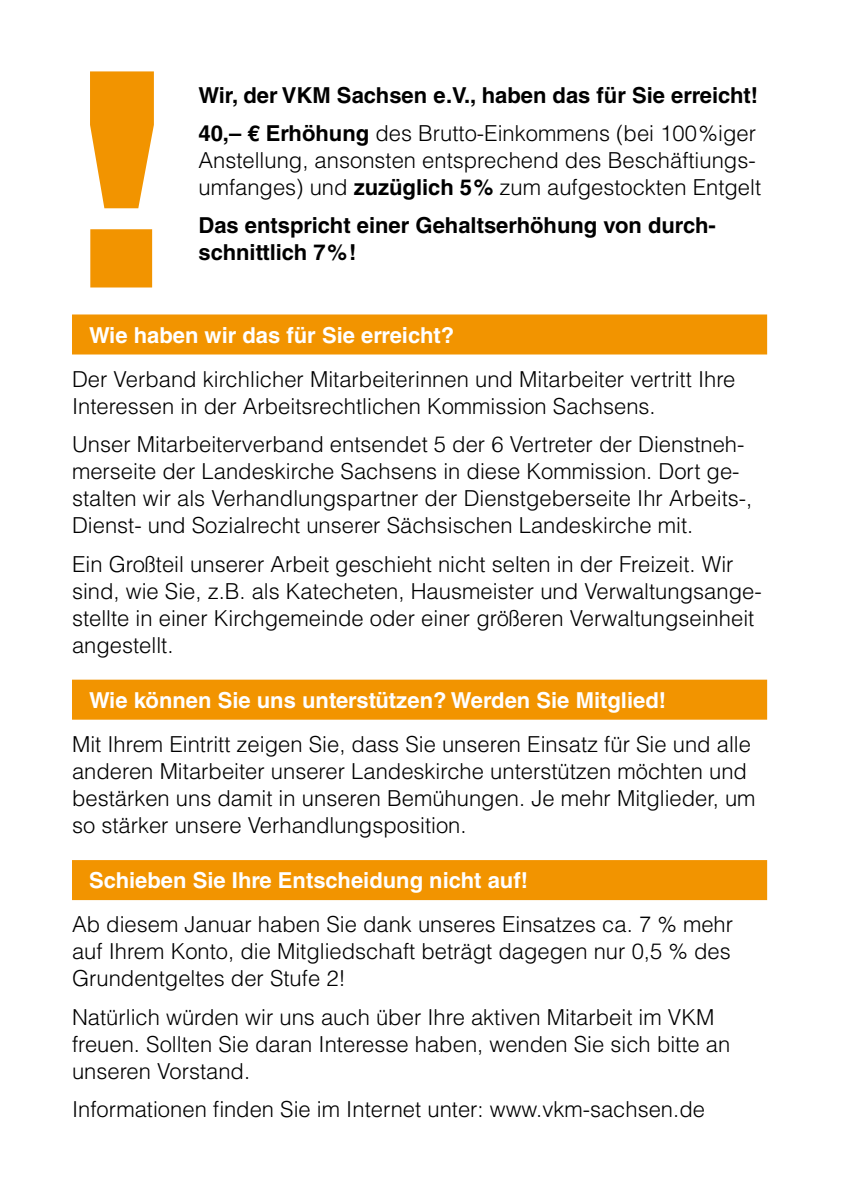
<style>
.page{position:relative;width:842px;height:1191px;background:#fff}
.page>*{position:absolute;margin:0;border:0;box-sizing:border-box;transform-origin:0 0}
.t1{font:900 300px "Helvetica LT Std";color:#f29400}
.t2{font:300 22px/27px "Helvetica LT Std";color:#000}
.t3{font:700 22px/38.4px "Helvetica LT Std";color:#000}
.t4{font:700 22px "Helvetica LT Std";color:#fff}
.s1{font-weight:300}
.s2{font-weight:700}
</style>
<div class="page">
<div style="left:72px;top:314px;width:695px;height:40px;background:#f29400"></div>
<div style="left:72px;top:679px;width:695px;height:40px;background:#f29400"></div>
<div style="left:72px;top:860px;width:695px;height:40px;background:#f29400"></div>
<h1 class="t1" style="left:72px;top:-17px;width:101px">!</h1>
<p class="t3" style="left:198px;top:75px;width:561px">Wir, der VKM Sachsen e.V., haben das für Sie erreicht!<br>40,– € Erhöhung <span class="s1">des Brutto-Einkommens (bei 100%iger</span></p>
<p class="t2" style="left:198px;top:146px;width:564px">Anstellung, ansonsten entsprechend des Beschäftiungs&shy;umfanges) und <span class="s2">zuzüglich 5%</span> zum aufgestockten Entgelt</p>
<p class="t3" style="left:198px;top:206px;width:519px">Das entspricht einer Gehaltserhöhung von durch-</p>
<p class="t3" style="left:198px;top:233px;width:160px">schnittlich 7%!</p>
<p class="t4" style="left:89px;top:322px;width:367px">Wie haben wir das für Sie erreicht?</p>
<p class="t2" style="left:72px;top:365px;width:665px">Der Verband kirchlicher Mitarbeiterinnen und Mitarbeiter vertritt Ihre<br>Interessen in der Arbeitsrechtlichen Kommission Sachsens.</p>
<p class="t2" style="left:72px;top:431px;width:682px">Unser Mitarbeiterverband entsendet 5 der 6 Vertreter der Dienstneh&shy;merseite der Landeskirche Sachsens in diese Kommission. Dort ge&shy;stalten wir als Verhandlungspartner der Dienstgeberseite Ihr Arbeits-, Dienst- und Sozialrecht unserer Sächsischen Landeskirche mit.</p>
<p class="t2" style="left:72px;top:550px;width:691px">Ein Großteil unserer Arbeit geschieht nicht selten in der Freizeit. Wir sind, wie Sie, z.B. als Katecheten, Hausmeister und Verwaltungsange&shy;stellte in einer Kirchgemeinde oder einer größeren Verwaltungseinheit angestellt.</p>
<p class="t4" style="left:89px;top:687px;width:579px">Wie können Sie uns unterstützen? Werden Sie Mitglied!</p>
<p class="t2" style="left:72px;top:730px;width:685px">Mit Ihrem Eintritt zeigen Sie, dass Sie unseren Einsatz für Sie und alle anderen Mitarbeiter unserer Landeskirche unterstützen möchten und bestärken uns damit in unseren Bemühungen. Je mehr Mitglieder, um so stärker unsere Verhandlungsposition.</p>
<p class="t4" style="left:89px;top:867px;width:441px">Schieben Sie Ihre Entscheidung nicht auf!</p>
<p class="t2" style="left:72px;top:911px;width:663px;text-align:justify">Ab diesem Januar haben Sie dank unseres Einsatzes ca. 7 % mehr auf Ihrem Konto, die Mitgliedschaft beträgt dagegen nur 0,5 % des Grundentgeltes der Stufe 2!</p>
<p class="t2" style="left:72px;top:1003px;width:660px">Natürlich würden wir uns auch über Ihre aktiven Mitarbeit im VKM freuen. Sollten Sie daran Interesse haben, wenden Sie sich bitte an unseren Vorstand.</p>
<p class="t2" style="left:72px;top:1095px;width:634px">Informationen finden Sie im Internet unter: www.vkm-sachsen.de</p>
</div>
